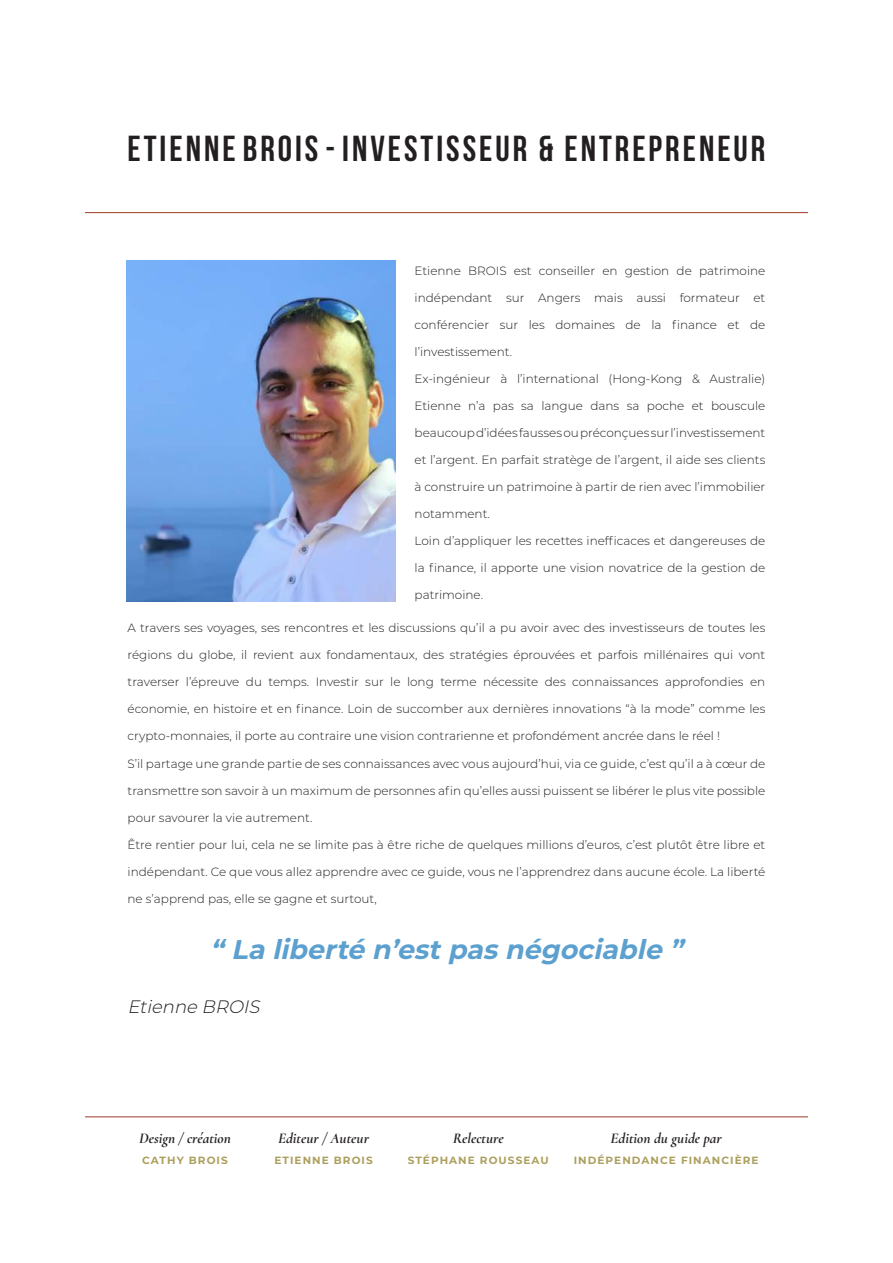
<style>
.page{position:relative;width:893px;height:1263px;background:#fff}
.page>*{position:absolute;margin:0;border:0;box-sizing:border-box;transform-origin:0 0}
.t1{font:700 36px "Bebas Neue";letter-spacing:.085em;color:#231f20}
.t2{font:italic 700 27px "Montserrat";color:#5ca0cf}
.t3{font:italic 300 18px "Montserrat";color:#231f20}
.t4{font:italic 700 15px "Cormorant";color:#231f20}
.t5{font:300 12px "Montserrat";color:#231f20}
.t6{font:700 10.5px "Montserrat";letter-spacing:.1em;color:#ac9f5d}
</style>
<div class="page">
<img style="left:126px;top:260px;width:269px;height:341px">
<hr style="left:85px;top:1116px;width:723px;height:1px;background:#9d3a25">
<hr style="left:85px;top:212px;width:723px;height:1px;background:#9d3a25">
<h1 class="t1" style="left:128px;top:129px;width:639px">ETIENNE BROIS - INVESTISSEUR &amp; ENTREPRENEUR</h1>
<p class="t5" style="left:415px;top:263px;width:352px">Etienne BROIS est conseiller en gestion de patrimoine</p>
<p class="t5" style="left:415px;top:290px;width:352px">indépendant sur Angers mais aussi formateur et</p>
<p class="t5" style="left:415px;top:317px;width:352px">conférencier sur les domaines de la finance et de</p>
<p class="t5" style="left:415px;top:344px;width:99px">l’investissement.</p>
<p class="t5" style="left:415px;top:371px;width:352px">Ex-ingénieur à l’international (Hong-Kong &amp; Australie)</p>
<p class="t5" style="left:415px;top:398px;width:352px">Etienne n’a pas sa langue dans sa poche et bouscule</p>
<p class="t5" style="left:415px;top:425px;width:352px">beaucoup d’idées fausses ou préconçues sur l’investissement</p>
<p class="t5" style="left:415px;top:452px;width:352px">et l’argent. En parfait stratège de l’argent, il aide ses clients</p>
<p class="t5" style="left:415px;top:479px;width:352px">à construire un patrimoine à partir de rien avec l’immobilier</p>
<p class="t5" style="left:415px;top:506px;width:77px">notamment.</p>
<p class="t5" style="left:415px;top:533px;width:352px">Loin d’appliquer les recettes inefficaces et dangereuses de</p>
<p class="t5" style="left:415px;top:560px;width:352px">la finance, il apporte une vision novatrice de la gestion de</p>
<p class="t5" style="left:415px;top:587px;width:70px">patrimoine.</p>
<p class="t5" style="left:128px;top:620px;width:639px">A travers ses voyages, ses rencontres et les discussions qu’il a pu avoir avec des investisseurs de toutes les</p>
<p class="t5" style="left:128px;top:647px;width:639px">régions du globe, il revient aux fondamentaux, des stratégies éprouvées et parfois millénaires qui vont</p>
<p class="t5" style="left:128px;top:674px;width:639px">traverser l’épreuve du temps. Investir sur le long terme nécessite des connaissances approfondies en</p>
<p class="t5" style="left:128px;top:701px;width:639px">économie, en histoire et en finance. Loin de succomber aux dernières innovations “à la mode” comme les</p>
<p class="t5" style="left:128px;top:728px;width:594px">crypto-monnaies, il porte au contraire une vision contrarienne et profondément ancrée dans le réel !</p>
<p class="t5" style="left:128px;top:755px;width:639px">S’il partage une grande partie de ses connaissances avec vous aujourd’hui, via ce guide, c’est qu’il a à cœur de</p>
<p class="t5" style="left:128px;top:782px;width:639px">transmettre son savoir à un maximum de personnes afin qu’elles aussi puissent se libérer le plus vite possible</p>
<p class="t5" style="left:128px;top:809px;width:186px">pour savourer la vie autrement.</p>
<p class="t5" style="left:128px;top:836px;width:639px">Être rentier pour lui, cela ne se limite pas à être riche de quelques millions d’euros, c’est plutôt être libre et</p>
<p class="t5" style="left:128px;top:863px;width:639px">indépendant. Ce que vous allez apprendre avec ce guide, vous ne l’apprendrez dans aucune école. La liberté</p>
<p class="t5" style="left:128px;top:890px;width:251px">ne s’apprend pas, elle se gagne et surtout,</p>
<h2 class="t2" style="left:210px;top:929px;width:482px">“La liberté n’estpas négociable ”</h2>
<h3 class="t3" style="left:128px;top:994px;width:138px">Etienne BROIS</h3>
<p class="t4" style="left:139px;top:1129px;width:93px">Design / création</p>
<p class="t6" style="left:142px;top:1152px;width:87px">CATHY BROIS</p>
<p class="t4" style="left:278px;top:1129px;width:92px">Editeur / Auteur</p>
<p class="t6" style="left:274px;top:1152px;width:100px">ETIENNE BROIS</p>
<p class="t4" style="left:453px;top:1129px;width:52px">Relecture</p>
<p class="t6" style="left:408px;top:1152px;width:142px">STÉPHANE ROUSSEAU</p>
<p class="t4" style="left:611px;top:1129px;width:113px">Edition du guide par</p>
<p class="t6" style="left:574px;top:1152px;width:186px">INDÉPENDANCE FINANCIÈRE</p>
</div>
